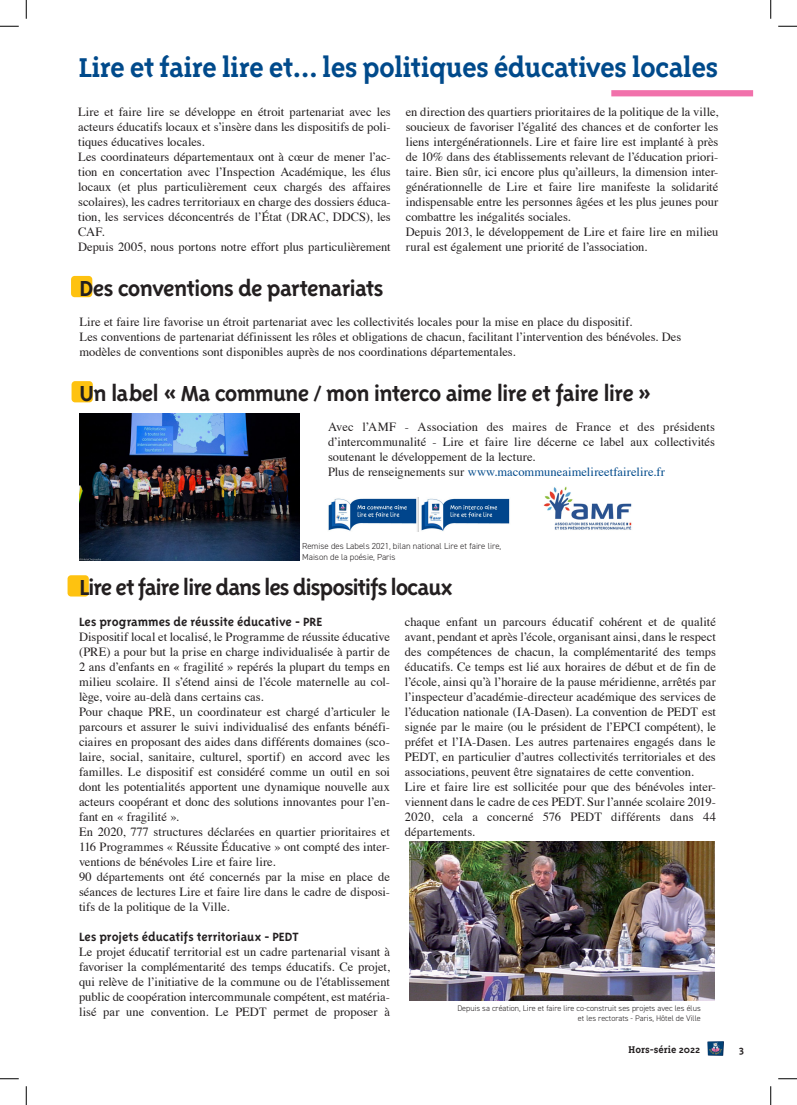
<style>
.page{position:relative;width:797px;height:1105px;background:#fff}
.page>*{position:absolute;margin:0;border:0;box-sizing:border-box;transform-origin:0 0}
.t1{font:700 31.25px "Triplex Serif OT";letter-spacing:-.025em;color:#004a8b}
.texte_courant{font:700 25px "Triplex Sans OT";letter-spacing:-.035em;color:#231f20}
._02_Titre{font:700 25px "Triplex Sans OT";letter-spacing:-.045em;color:#231f20}
.texte_courant-2{font:700 13.75px "Triplex Sans OT";color:#231f20}
.texte_courant-3{font:12.5px/15px "Times";color:#231f20;text-align:justify}
.texte_courant-4{font:12.5px "Times";letter-spacing:.005em;color:#004a8b}
.t2{font:700 11.25px "Triplex Serif OT";color:#231f20}
._01_Légende{font:300 8.75px "DIN2014";color:#231f20}
._01_Légende-2{font:300 8.12px "DIN2014";color:#231f20}
.s1{color:#231f20}
</style>
<div class="page">
<img style="left:708px;top:1041px;width:15px;height:14px">
<div style="left:611px;top:90px;width:142px;height:6px;background:#f171ab"></div>
<img style="left:543px;top:486px;width:89px;height:44px">
<div style="left:71px;top:276px;width:21px;height:21px;background:#fec210;border-radius:4px"></div>
<img style="left:328px;top:497px;width:182px;height:34px">
<div style="left:72px;top:381px;width:21px;height:21px;background:#fec210;border-radius:4px"></div>
<div style="left:68px;top:575px;width:21px;height:21px;background:#fec210;border-radius:4px"></div>
<img style="left:409px;top:841px;width:305px;height:159px">
<img style="left:79px;top:414px;width:220px;height:146px">
<svg style="left:0;top:25px;width:19px;height:2px"></svg>
<svg style="left:778px;top:25px;width:19px;height:2px"></svg>
<svg style="left:0;top:1078px;width:19px;height:1px"></svg>
<svg style="left:778px;top:1078px;width:19px;height:1px"></svg>
<svg style="left:25px;top:0;width:2px;height:19px"></svg>
<svg style="left:25px;top:1086px;width:2px;height:19px"></svg>
<svg style="left:770px;top:0;width:1px;height:19px"></svg>
<svg style="left:770px;top:1086px;width:1px;height:19px"></svg>
<p class="t1" style="left:79px;top:50px;width:641px">Lire et faire lire et… les politiques éducatives locales</p>
<p class="texte_courant-3" style="left:78px;top:103px;width:314px">Lire et faire lire se développe en étroit partenariat avec les acteurs éducatifs locaux et s’insère dans les dispositifs de poli&shy;tiques éducatives locales.</p>
<p class="texte_courant-3" style="left:78px;top:148px;width:314px">Les coordinateurs départementaux ont à cœur de mener l’ac&shy;tion en concertation avec l’Inspection Académique, les élus locaux (et plus particulièrement ceux chargés des affaires scolaires), les cadres territoriaux en charge des dossiers éduca&shy;tion, les services déconcentrés de l’État (DRAC, DDCS), les CAF.</p>
<p class="texte_courant-3" style="left:78px;top:238px;width:314px">Depuis 2005, nous portons notre effort plus particulièrement</p>
<p class="texte_courant-3" style="left:406px;top:103px;width:314px">en direction des quartiers prioritaires de la politique de la ville, soucieux de favoriser l’égalité des chances et de conforter les liens intergénérationnels. Lire et faire lire est implanté à près de 10% dans des établissements relevant de l’éducation priori&shy;taire. Bien sûr, ici encore plus qu’ailleurs, la dimension inter&shy;générationnelle de Lire et faire lire manifeste la solidarité indispensable entre les personnes âgées et les plus jeunes pour combattre les inégalités sociales.</p>
<p class="texte_courant-3" style="left:406px;top:223px;width:314px">Depuis 2013, le développement de Lire et faire lire en milieu rural est également une priorité de l’association.</p>
<p class="texte_courant" style="left:79px;top:275px;width:305px">Des conventions de partenariats</p>
<p class="texte_courant-3" style="left:79px;top:313px;width:554px">Lire et faire lire favorise un étroit partenariat avec les collectivités locales pour la mise en place du dispositif.</p>
<p class="texte_courant-3" style="left:79px;top:328px;width:603px">Les conventions de partenariat définissent les rôles et obligations de chacun, facilitant l’intervention des bénévoles. Des modèles de conventions sont disponibles auprès de nos coordinations départementales.</p>
<p class="texte_courant" style="left:79px;top:380px;width:573px">Un label « Ma commune / mon interco aime lire et faire lire »</p>
<p class="texte_courant-3" style="left:328px;top:418px;width:388px">Avec l’AMF - Association des maires de France et des présidents d’intercommunalité - Lire et faire lire décerne ce label aux collectivités soutenant le développement de la lecture.</p>
<p class="texte_courant-4" style="left:328px;top:460px;width:338px"><span class="s1">Plus de renseignements sur</span> www.macommuneaimelireetfairelire.fr</p>
<p class="_01_Légende" style="left:302px;top:541px;width:201px">Remise des Labels 2021, bilan national Lire et faire lire,</p>
<p class="_01_Légende" style="left:302px;top:551px;width:95px">Maison de la poésie, Paris</p>
<p class="_02_Titre" style="left:79px;top:574px;width:375px">Lire et faire lire dans les dispositifs locaux</p>
<p class="texte_courant-2" style="left:79px;top:614px;width:245px">Les programmes de réussite éducative - PRE</p>
<p class="texte_courant-3" style="left:79px;top:628px;width:312px">Dispositif local et localisé, le Programme de réussite éducative (PRE) a pour but la prise en charge individualisée à partir de 2 ans d’enfants en « fragilité » repérés la plupart du temps en milieu scolaire. Il s’étend ainsi de l’école maternelle au col&shy;lège, voire au-delà dans certains cas.</p>
<p class="texte_courant-3" style="left:79px;top:703px;width:312px">Pour chaque PRE, un coordinateur est chargé d’articuler le parcours et assurer le suivi individualisé des enfants bénéfi&shy;ciaires en proposant des aides dans différents domaines (sco&shy;laire, social, sanitaire, culturel, sportif) en accord avec les familles. Le dispositif est considéré comme un outil en soi dont les potentialités apportent une dynamique nouvelle aux acteurs coopérant et donc des solutions innovantes pour l’en&shy;fant en « fragilité ».</p>
<p class="texte_courant-3" style="left:79px;top:823px;width:312px">En 2020, 777 structures déclarées en quartier prioritaires et 116 Programmes « Réussite Éducative » ont compté des inter&shy;ventions de bénévoles Lire et faire lire.</p>
<p class="texte_courant-3" style="left:79px;top:868px;width:312px">90 départements ont été concernés par la mise en place de séances de lectures Lire et faire lire dans le cadre de disposi&shy;tifs de la politique de la Ville.</p>
<p class="texte_courant-2" style="left:79px;top:929px;width:221px">Les projets éducatifs territoriaux - PEDT</p>
<p class="texte_courant-3" style="left:79px;top:943px;width:312px">Le projet éducatif territorial est un cadre partenarial visant à favoriser la complémentarité des temps éducatifs. Ce projet, qui relève de l’initiative de la commune ou de l’établissement public de coopération intercommunale compétent, est matéria&shy;lisé par une convention. Le PEDT permet de proposer à</p>
<p class="texte_courant-3" style="left:405px;top:613px;width:312px">chaque enfant un parcours éducatif cohérent et de qualité avant, pendant et après l’école, organisant ainsi, dans le respect des compétences de chacun, la complémentarité des temps éducatifs. Ce temps est lié aux horaires de début et de fin de l’école, ainsi qu’à l’horaire de la pause méridienne, arrêtés par l’inspecteur d’académie-directeur académique des services de l’éducation nationale (IA-Dasen). La convention de PEDT est signée par le maire (ou le président de l’EPCI compétent), le préfet et l’IA-Dasen. Les autres partenaires engagés dans le PEDT, en particulier d’autres collectivités territoriales et des associations, peuvent être signataires de cette convention.</p>
<p class="texte_courant-3" style="left:405px;top:778px;width:312px">Lire et faire lire est sollicitée pour que des bénévoles inter&shy;viennent dans le cadre de ces PEDT. Sur l’année scolaire 2019- 2020, cela a concerné 576 PEDT différents dans 44 départements.</p>
<p class="_01_Légende-2" style="left:457px;top:1003px;width:245px">Depuis sa création, Lire et faire lire co-construit ses projets avec les élus</p>
<p class="_01_Légende-2" style="left:578px;top:1013px;width:124px">et les rectorats - Paris, Hôtel de Ville</p>
<p class="t2" style="left:628px;top:1044px;width:73px">Hors-série 2022</p>
<p class="t2" style="left:739px;top:1044px;width:6px">3</p>
</div>
